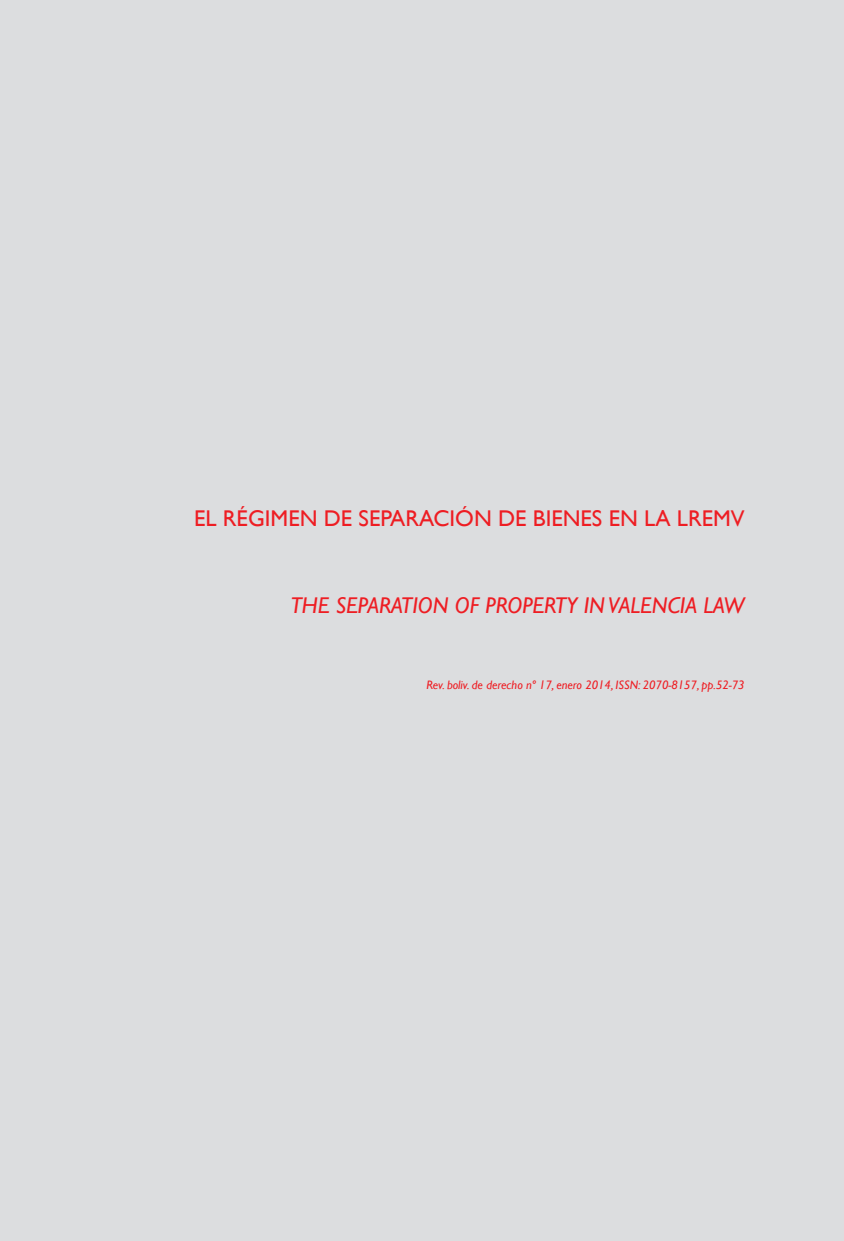
<style>
.page{position:relative;width:844px;height:1241px;background:#fff}
.page>*{position:absolute;margin:0;border:0;box-sizing:border-box;transform-origin:0 0}
.Cuerpo_central{font:22.75px "Gill Sans";color:#ee1d23}
.Cuerpo_central-2{font:italic 22.75px "Gill Sans";color:#ee1d23}
.t1{font:italic 12.25px "Gill Sans";color:#ee1d23}
</style>
<div class="page">
<div style="left:0;top:0;width:843px;height:1240px;background:#dcdddf"></div>
<p class="Cuerpo_central" style="left:194px;top:504px;width:552px">EL RÉGIMEN DE SEPARACIÓN DE BIENES EN LA LREMV</p>
<p class="Cuerpo_central-2" style="left:290px;top:592px;width:455px">THE SEPARATION OF PROPERTY IN VALENCIA LAW</p>
<p class="t1" style="left:426px;top:678px;width:319px">Rev. boliv. de derecho nº 17, enero 2014, ISSN: 2070-8157, pp.52-73</p>
</div>
